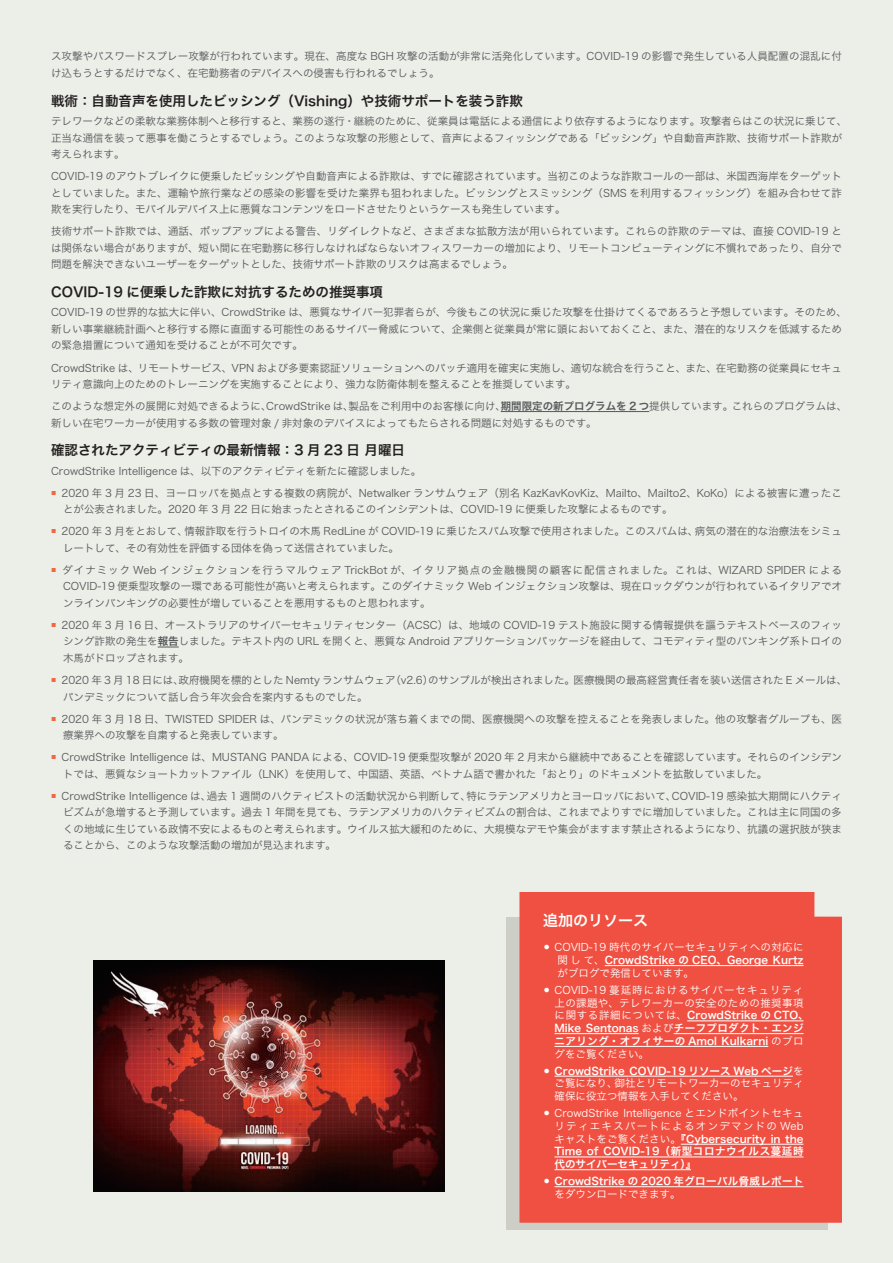
<style>
.page{position:relative;width:893px;height:1263px;background:#eceee8}
.page>*{position:absolute;margin:0;border:0;box-sizing:border-box;transform-origin:0 0}
.t1{font:15px "Hira Kaku Std N W6";color:#fff}
.t2{font:13.5px "Hira Kaku Std N W6";color:#231f20}
.t3{font:10.5px/16.5px "Hira Kaku Std N W3";color:#57585a}
.t4{font:10.5px/12.8px "Hira Kaku Std N W6";color:#fff}
.t5{font:10.5px/12.8px "Hira Kaku Std N W3";letter-spacing:.035em;color:#fff;text-align:right}
.t6{font:10.5px/12.8px "Hira Kaku Std N W3";color:#fff}
.t7{font:10.5px/17px "Hira Kaku Std N W3";letter-spacing:.045em;color:#fff}
.t8{font:10.5px "Hira Kaku Std N W3";letter-spacing:.03em;color:#fff}
.s1{font-family:"Hira Kaku Std N W6"}
.s2{font-family:"Hira Kaku Std N W3"}
</style>
<div class="page">
<hr style="left:501px;top:411px;width:148px;height:1px;background:#57585a">
<svg style="left:158px;top:647px;width:21px;height:1px"></svg>
<div style="left:507px;top:917px;width:321px;height:313px;background:#cdcec5"></div>
<div style="left:519px;top:892px;width:323px;height:331px;background:#ef5042"></div>
<hr style="left:605px;top:965px;width:198px;height:1px;background:#fff">
<hr style="left:687px;top:1020px;width:116px;height:1px;background:#fff">
<hr style="left:554px;top:1033px;width:85px;height:1px;background:#fff">
<hr style="left:674px;top:1033px;width:129px;height:1px;background:#fff">
<hr style="left:554px;top:1046px;width:214px;height:1px;background:#fff">
<hr style="left:554px;top:1076px;width:239px;height:1px;background:#fff">
<hr style="left:681px;top:1144px;width:122px;height:1px;background:#fff">
<hr style="left:554px;top:1157px;width:249px;height:1px;background:#fff">
<hr style="left:554px;top:1169px;width:137px;height:1px;background:#fff">
<hr style="left:554px;top:1186px;width:249px;height:1px;background:#fff">
<img style="left:93px;top:960px;width:351px;height:231px">
<p class="t3" style="left:51px;top:48px;width:792px">ス攻撃やパスワードスプレー攻撃が行われています。現在、高度な BGH 攻撃の活動が非常に活発化しています。COVID-19 の影響で発生している人員配置の混乱に付け込もうとするだけでなく、在宅勤務者のデバイスへの侵害も行われるでしょう。</p>
<p class="t2" style="left:51px;top:90px;width:473px">戦術：自動音声を使用したビッシング（Vishing）や技術サポートを装う詐欺</p>
<p class="t3" style="left:51px;top:113px;width:798px">テレワークなどの柔軟な業務体制へと移行すると、業務の遂行・継続のために、従業員は電話による通信により依存するようになります。攻撃者らはこの状況に乗じて、正当な通信を装って悪事を働こうとするでしょう。このような攻撃の形態として、音声によるフィッシングである「ビッシング」や自動音声詐欺、技術サポート詐欺が考えられます。</p>
<p class="t3" style="left:51px;top:168px;width:792px;text-align:justify">COVID-19 のアウトブレイクに便乗したビッシングや自動音声による詐欺は、すでに確認されています。当初このような詐欺コールの一部は、米国西海岸をターゲットとしていました。また、運輸や旅行業などの感染の影響を受けた業界も狙われました。ビッシングとスミッシング（SMS を利用するフィッシング）を組み合わせて詐欺を実行したり、モバイルデバイス上に悪質なコンテンツをロードさせたりというケースも発生しています。</p>
<p class="t3" style="left:51px;top:223px;width:792px;text-align:justify">技術サポート詐欺では、通話、ポップアップによる警告、リダイレクトなど、さまざまな拡散方法が用いられています。これらの詐欺のテーマは、直接 COVID-19 とは関係ない場合がありますが、短い間に在宅勤務に移行しなければならないオフィスワーカーの増加により、リモートコンピューティングに不慣れであったり、自分で問題を解決できないユーザーをターゲットとした、技術サポート詐欺のリスクは高まるでしょう。</p>
<p class="t2" style="left:51px;top:282px;width:334px">COVID-19 に便乗した詐欺に対抗するための推奨事項</p>
<p class="t3" style="left:51px;top:304px;width:797px">COVID-19 の世界的な拡大に伴い、CrowdStrike は、悪質なサイバー犯罪者らが、今後もこの状況に乗じた攻撃を仕掛けてくるであろうと予想しています。そのため、新しい事業継続計画へと移行する際に直面する可能性のあるサイバー脅威について、企業側と従業員が常に頭においておくこと、また、潜在的なリスクを低減するための緊急措置について通知を受けることが不可欠です。</p>
<p class="t3" style="left:51px;top:359px;width:792px">CrowdStrike は、リモートサービス、VPN および多要素認証ソリューションへのパッチ適用を確実に実施し、適切な統合を行うこと、また、在宅勤務の従業員にセキュリティ意識向上のためのトレーニングを実施することにより、強力な防衛体制を整えることを推奨しています。</p>
<p class="t3" style="left:51px;top:398px;width:798px">このような想定外の展開に対処できるように、CrowdStrike は、製品をご利用中のお客様に向け、<span class="s1">期間限定の新プログラムを 2 つ</span>提供しています。これらのプログラムは、新しい在宅ワーカーが使用する多数の管理対象 / 非対象のデバイスによってもたらされる問題に対処するものです。</p>
<p class="t2" style="left:51px;top:440px;width:355px">確認されたアクティビティの最新情報：3 月 23 日 月曜日</p>
<p class="t3" style="left:51px;top:460px;width:792px;line-height:22px">CrowdStrike Intelligence は、以下のアクティビティを新たに確認しました。<br><sup>■　</sup>2020 年 3 月 23 日、ヨーロッパを拠点とする複数の病院が、Netwalker ランサムウェア（別名 KazKavKovKiz、Mailto、Mailto2、KoKo）による被害に遭ったこ</p>
<p class="t3" style="left:51px;top:498px;width:792px;line-height:22px;text-indent:12px">とが公表されました。2020 年 3 月 22 日に始まったとされるこのインシデントは、COVID-19 に便乗した攻撃によるものです。<br><sup>■　</sup>2020 年 3 月をとおして、情報詐取を行うトロイの木馬 RedLine が COVID-19 に乗じたスパム攻撃で使用されました。このスパムは、病気の潜在的な治療法をシミュ</p>
<p class="t3" style="left:51px;top:537px;width:793px;line-height:22px;text-indent:12px">レートして、その有効性を評価する団体を偽って送信されていました。<br><sup>■　</sup>ダイナミック Web インジェクションを行うマルウェア TrickBot が、イタリア拠点の金融機関の顧客に配信されました。これは、WIZARD SPIDER による</p>
<p class="t3" style="left:63px;top:578px;width:780px">COVID-19 便乗型攻撃の一環である可能性が高いと考えられます。このダイナミック Web インジェクション攻撃は、現在ロックダウンが行われているイタリアでオンラインバンキングの必要性が増していることを悪用するものと思われます。</p>
<p class="t3" style="left:63px;top:617px;width:781px;text-align:justify;text-indent:-12px"><sup>■　</sup>2020 年 3 月 16 日、オーストラリアのサイバーセキュリティセンター（ACSC）は、地域の COVID-19 テスト施設に関する情報提供を謳うテキストベースのフィッシング詐欺の発生を<span class="s1">報告</span>しました。テキスト内の URL を開くと、悪質な Android アプリケーションパッケージを経由して、コモディティ型のバンキング系トロイの木馬がドロップされます。</p>
<p class="t3" style="left:63px;top:672px;width:786px;text-indent:-12px"><sup>■　</sup>2020 年 3 月 18 日には、政府機関を標的とした Nemty ランサムウェア（v2.6）のサンプルが検出されました。医療機関の最高経営責任者を装い送信された E メールは、パンデミックについて話し合う年次会合を案内するものでした。</p>
<p class="t3" style="left:63px;top:710px;width:781px;text-indent:-12px"><sup>■　</sup>2020 年 3 月 18 日、TWISTED SPIDER は、パンデミックの状況が落ち着くまでの間、医療機関への攻撃を控えることを発表しました。他の攻撃者グループも、医療業界への攻撃を自粛すると発表しています。</p>
<p class="t3" style="left:63px;top:749px;width:780px;text-indent:-12px"><sup>■　</sup>CrowdStrike Intelligence は、MUSTANG PANDA による、COVID-19 便乗型攻撃が 2020 年 2 月末から継続中であることを確認しています。それらのインシデントでは、悪質なショートカットファイル（LNK）を使用して、中国語、英語、ベトナム語で書かれた「おとり」のドキュメントを拡散していました。</p>
<p class="t3" style="left:63px;top:787px;width:780px;text-align:justify;text-indent:-12px"><sup>■　</sup>CrowdStrike Intelligence は、過去 1 週間のハクティビストの活動状況から判断して、特にラテンアメリカとヨーロッパにおいて、COVID-19 感染拡大期間にハクティビズムが急増すると予測しています。過去 1 年間を見ても、ラテンアメリカのハクティビズムの割合は、これまでよりすでに増加していました。これは主に同国の多くの地域に生じている政情不安によるものと考えられます。ウイルス拡大緩和のために、大規模なデモや集会がますます禁止されるようになり、抗議の選択肢が狭まることから、このような攻撃活動の増加が見込まれます。</p>
<h1 class="t1" style="left:543px;top:909px;width:106px">追加のリソース</h1>
<p class="t8" style="left:544px;top:939px;width:261px"><sup>●　</sup>COVID-19 時代のサイバーセキュリティへの対応に</p>
<p class="t4" style="left:557px;top:954px;width:248px"><span class="s2">関して、</span>CrowdStrike の CEO、George Kurtz</p>
<p class="t7" style="left:544px;top:964px;width:261px;text-indent:14px">がブログで発信しています。<br><sup>●　</sup>COVID-19 蔓延時におけるサイバーセキュリティ</p>
<p class="t5" style="left:554px;top:996px;width:250px">上の課題や、テレワーカーの安全のための推奨事項</p>
<p class="t4" style="left:554px;top:1009px;width:256px"><span class="s2">に関する詳細については、</span>CrowdStrike の CTO、<br>Mike Sentonas <span class="s2">および</span>チーフプロダクト・エンジニアリング・オフィサーの Amol Kulkarni <span class="s2">のブロ</span></p>
<p class="t6" style="left:554px;top:1047px;width:96px">グをご覧ください。</p>
<p class="t4" style="left:544px;top:1064px;width:261px"><sup>●　</sup>CrowdStrike COVID-19 リソース Web ページ<span class="s2">を</span></p>
<p class="t6" style="left:554px;top:1077px;width:251px">ご覧になり、御社とリモートワーカーのセキュリティ確保に役立つ情報を入手してください。</p>
<p class="t5" style="left:544px;top:1107px;width:261px"><sup>●　</sup>CrowdStrike Intelligence とエンドポイントセキュリティエキスパートによるオンデマンドの Web</p>
<p class="t4" style="left:554px;top:1132px;width:251px;text-align:justify"><span class="s2">キャストをご覧ください。</span>『Cybersecurity in the Time of COVID-19（新型コロナウイルス蔓延時代のサイバーセキュリティ）』</p>
<p class="t4" style="left:544px;top:1175px;width:261px"><sup>●　</sup>CrowdStrike の 2020 年グローバル脅威レポート</p>
<p class="t6" style="left:554px;top:1187px;width:127px">をダウンロードできます。</p>
</div>
